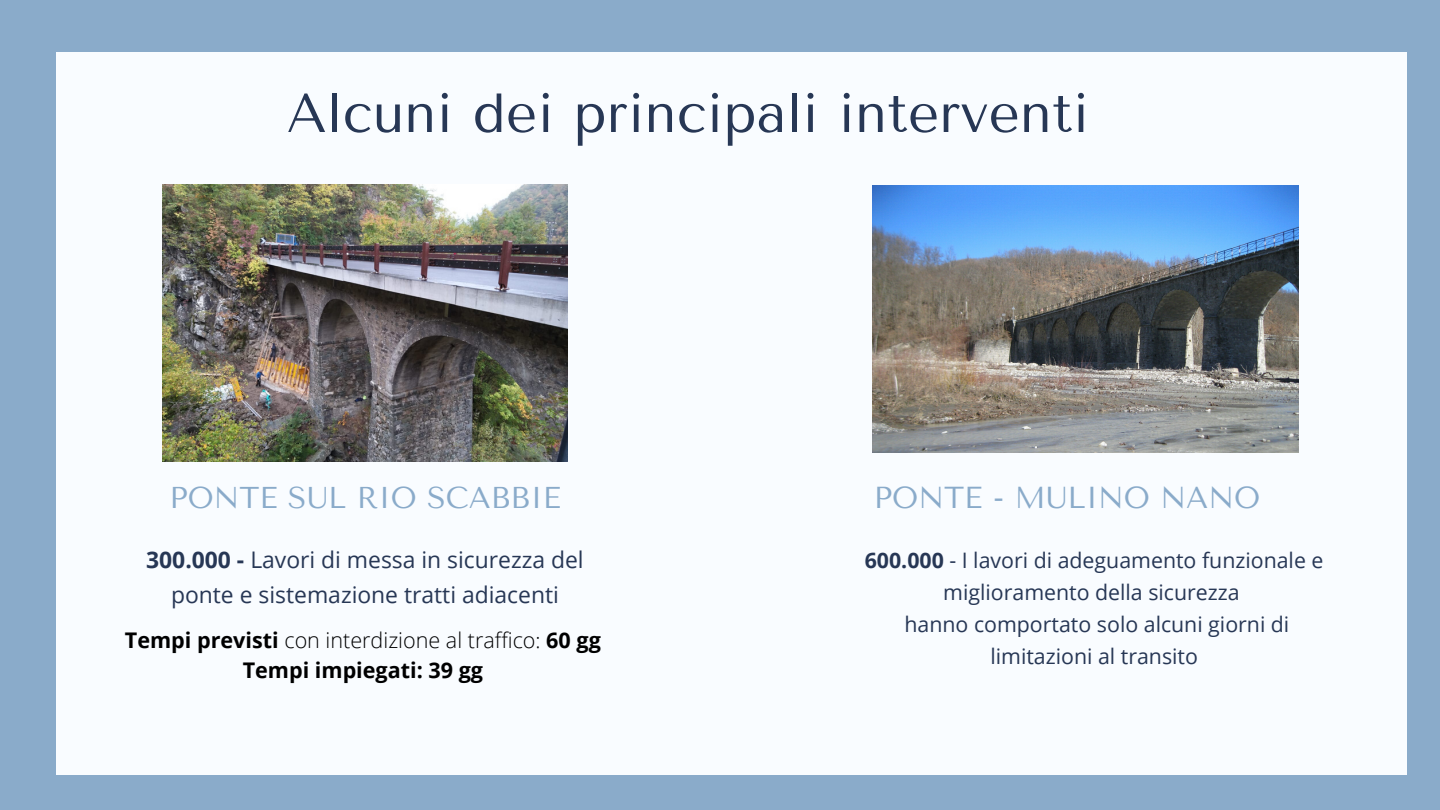
<style>
.page{position:relative;width:1440px;height:810px;background:#8aabca}
.page>*{position:absolute;margin:0;border:0;box-sizing:border-box;transform-origin:0 0}
.t1{font:55px "Tenor Sans";color:#273755}
.t2{font:30.2px "Tenor Sans";color:#8aabca}
.t3{font:30px "Tenor Sans";color:#8aabca}
.t4{font:22.9px/34.3px "Open Sans";color:#273755;text-align:center}
.t5{font:700 21.6px/30.1px "Open Sans";color:#000;text-align:center}
.t6{font:21.3px/32px "Open Sans";color:#273755;text-align:center}
.s1{font-weight:700}
.s2{font-weight:300}
</style>
<div class="page">
<div style="left:56px;top:52px;width:1351px;height:723px;background:#f9fcff"></div>
<img style="left:163px;top:184px;width:405px;height:278px">
<img style="left:872px;top:185px;width:426px;height:267px">
<h1 class="t1" style="left:287px;top:81px;width:804px">Alcuni dei principali interventi</h1>
<h3 class="t3" style="left:170px;top:481px;width:393px">PONTE SUL RIO SCABBIE</h3>
<p class="t4" style="left:146px;top:542px;width:439px"><span class="s1">300.000 -</span> Lavori di messa in sicurezza del ponte e sistemazione tratti adiacenti</p>
<p class="t5" style="left:125px;top:624px;width:477px">Tempi previsti <span class="s2">con interdizione al traffico:</span> 60 gg<br>Tempi impiegati: 39 gg</p>
<h2 class="t2" style="left:874px;top:480px;width:388px">PONTE - MULINO NANO</h2>
<p class="t6" style="left:865px;top:543px;width:460px"><span class="s1">600.000</span> - I lavori di adeguamento funzionale e miglioramento della sicurezza<br>hanno comportato solo alcuni giorni di limitazioni al transito</p>
</div>
